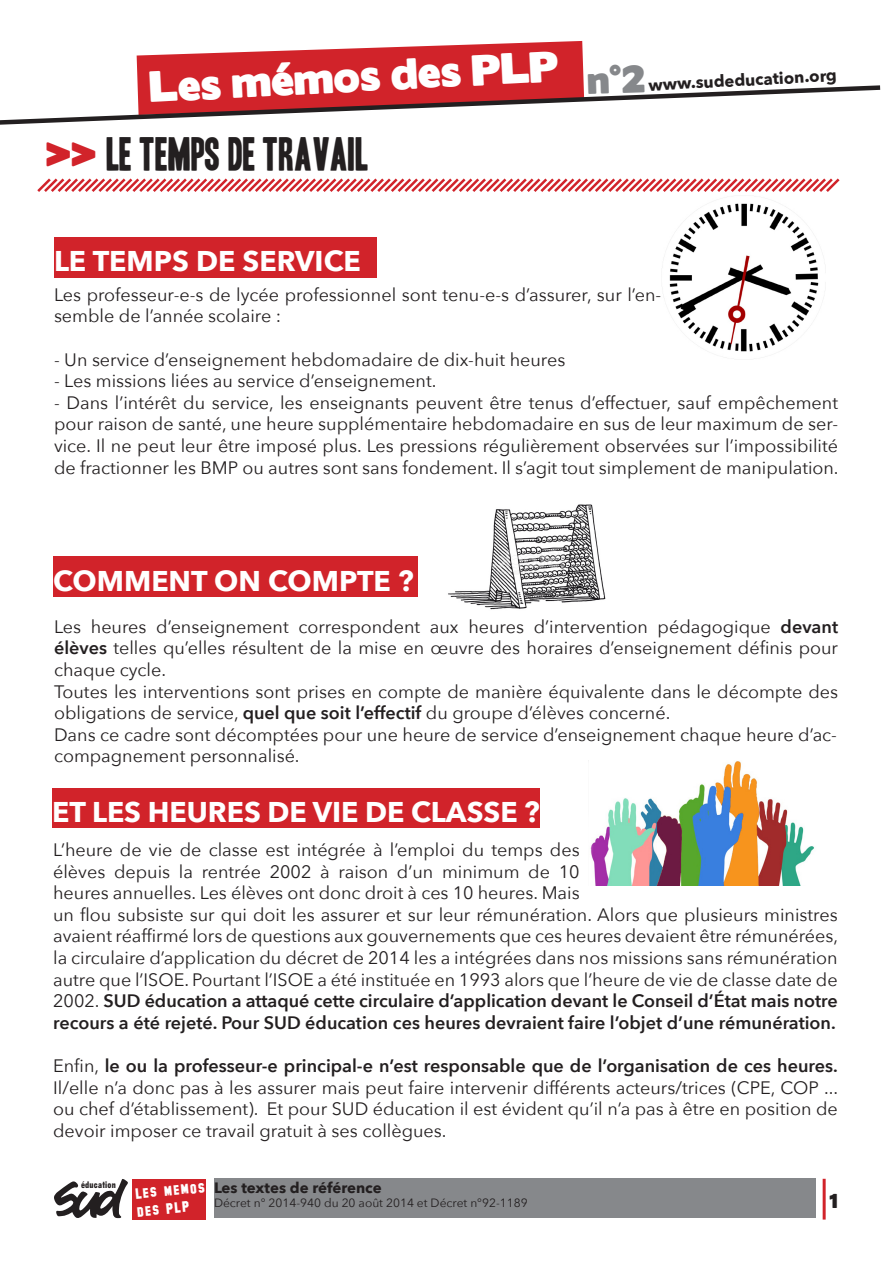
<style>
.page{position:relative;width:893px;height:1263px;background:#fff}
.page>*{position:absolute;margin:0;border:0;box-sizing:border-box;transform-origin:0 0}
.t1{font:40.5px "Headline One HPLHS";color:#231f20}
.t2{font:39px "Boris Black Bloxx";color:#fff}
.t3{font:700 28.5px "Avenir Next";color:#fff}
.t4{font:18px/21.6px "Avenir Next";color:#231f20}
.t5{font:18px "Boris Black Bloxx";color:#231f20}
.t6{font:700 16.5px "Avenir Next";color:#231f20}
.t7{font:700 15px "Avenir Next";color:#231f20}
.t8{font:700 15px "SF Collegiate Solid";color:#fff}
.t9{font:12px "Avenir Next";color:#231f20}
.t10{font:9.3px "Gothic No 13 BT";letter-spacing:.025em;color:#231f20}
.s1{font-family:"Boris Black Bloxx";color:#d1232a}
.s2{font-weight:600}
</style>
<div class="page">
<svg style="left:37px;top:178px;width:803px;height:14px"></svg>
<svg style="left:0;top:85px;width:881px;height:40px"></svg>
<div style="left:54px;top:237px;width:322px;height:40px;background:#d1232a"></div>
<div style="left:53px;top:556px;width:364px;height:41px;background:#d1232a"></div>
<svg style="left:54px;top:1179px;width:74px;height:39px"></svg>
<div style="left:132px;top:1179px;width:74px;height:41px;background:#d1232a"></div>
<hr style="left:823px;top:1179px;width:3px;height:40px;background:#d1232a">
<div style="left:214px;top:1178px;width:601px;height:39px;background:#86888b"></div>
<div style="left:52px;top:788px;width:488px;height:39px;background:#d1232a"></div>
<img style="left:669px;top:203px;width:150px;height:149px">
<img style="left:448px;top:504px;width:158px;height:106px">
<img style="left:590px;top:761px;width:224px;height:124px">
<svg style="left:137px;top:41px;width:508px;height:74px"></svg>
<p class="t2" style="left:148px;top:58px;width:411px;rotate:-3deg">Les mémos des PLP</p>
<p class="t1" style="left:46px;top:135px;width:324px"><span class="s1">&gt;&gt;</span> LE TEMPS DE TRAVAIL</p>
<p class="t3" style="left:54px;top:237px;width:308px">LE TEMPS DE SERVICE</p>
<p class="t6" style="left:648px;top:71px;width:190px;rotate:-3deg">www.sudeducation.org</p>
<p class="t4" style="left:54px;top:283px;width:609px">Les professeur-e-s de lycée professionnel sont tenu-e-s d’assurer, sur l’en&shy;semble de l’année scolaire :</p>
<p class="t4" style="left:54px;top:348px;width:513px">- Un service d’enseignement hebdomadaire de dix-huit heures</p>
<p class="t4" style="left:54px;top:369px;width:384px">- Les missions liées au service d’enseignement.</p>
<p class="t4" style="left:54px;top:391px;width:786px;text-align:justify">- Dans l’intérêt du service, les enseignants peuvent être tenus d’effectuer, sauf empêchement pour raison de santé, une heure supplémentaire hebdomadaire en sus de leur maximum de ser&shy;vice. Il ne peut leur être imposé plus. Les pressions régulièrement observées sur l’impossibilité de fractionner les BMP ou autres sont sans fondement. Il s’agit tout simplement de manipulation.</p>
<p class="t3" style="left:53px;top:556px;width:362px">COMMENT ON COMPTE ?</p>
<p class="t4" style="left:54px;top:615px;width:786px;text-align:justify">Les heures d’enseignement correspondent aux heures d’intervention pédagogique <span class="s2">devant élèves</span> telles qu’elles résultent de la mise en œuvre des horaires d’enseignement définis pour chaque cycle.</p>
<p class="t4" style="left:54px;top:680px;width:786px">Toutes les interventions sont prises en compte de manière équivalente dans le décompte des obligations de service, <span class="s2">quel que soit l’effectif</span> du groupe d’élèves concerné.</p>
<p class="t4" style="left:54px;top:723px;width:785px">Dans ce cadre sont décomptées pour une heure de service d’enseignement chaque heure d’ac&shy;compagnement personnalisé.</p>
<p class="t3" style="left:52px;top:787px;width:489px">ET LES HEURES DE VIE DE CLASSE ?</p>
<p class="t4" style="left:53px;top:838px;width:787px">L’heure de vie de classe est intégrée à l’emploi du temps des<br>élèves depuis la rentrée 2002 à raison d’un minimum de 10<br>heures annuelles. Les élèves ont donc droit à ces 10 heures. Mais<br>un flou subsiste sur qui doit les assurer et sur leur rémunération. Alors que plusieurs ministres avaient réaffirmé lors de questions aux gouvernements que ces heures devaient être rémunérées, la circulaire d’application du décret de 2014 les a intégrées dans nos missions sans rémunération autre que l’ISOE. Pourtant l’ISOE a été instituée en 1993 alors que l’heure de vie de classe date de 2002. <span class="s2">SUD éducation a attaqué cette circulaire d’application devant le Conseil d’État mais notre recours a été rejeté. Pour SUD éducation ces heures devraient faire l’objet d’une rémunération.</span></p>
<p class="t4" style="left:53px;top:1054px;width:787px;text-align:justify">Enfin, <span class="s2">le ou la professeur-e principal-e n’est responsable que de l’organisation de ces heures.<br></span>Il/elle n’a donc pas à les assurer mais peut faire intervenir différents acteurs/trices (CPE, COP ... ou chef d’établissement). Et pour SUD éducation il est évident qu’il n’a pas à être en position de devoir imposer ce travail gratuit à ses collègues.</p>
<p class="t10" style="left:81px;top:1179px;width:36px">éducation</p>
<p class="t8" style="left:135px;top:1188px;width:72px;rotate:-6deg">Les memos</p>
<p class="t8" style="left:136px;top:1206px;width:54px;rotate:-6deg">des PLP</p>
<p class="t7" style="left:214px;top:1175px;width:169px">Les textes de référence</p>
<p class="t9" style="left:214px;top:1193px;width:315px">Décret n° 2014-940 du 20 août 2014 et Décret n°92-1189</p>
<p class="t5" style="left:830px;top:1187px;width:9px">1</p>
</div>
